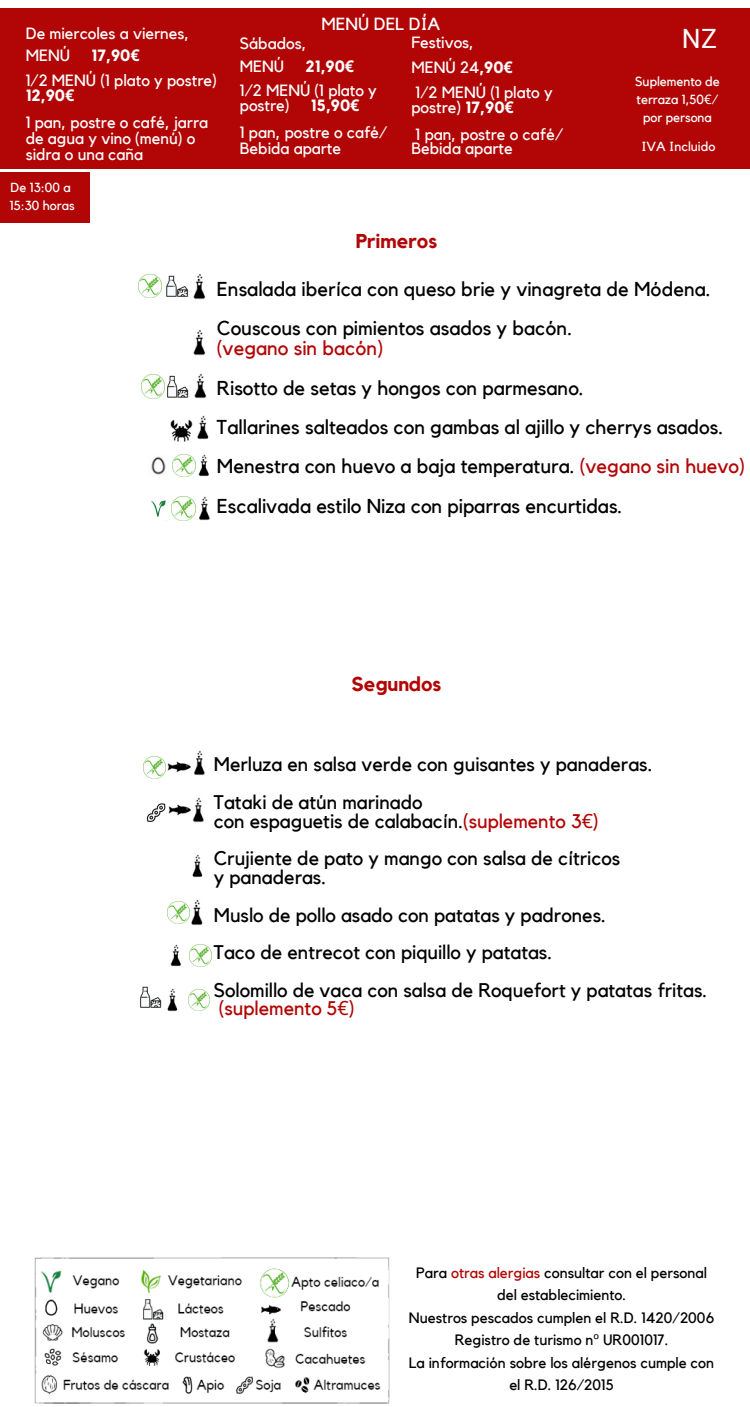
<style>
.page{position:relative;width:750px;height:1407px;background:#fff}
.page>*{position:absolute;margin:0;border:0;box-sizing:border-box;transform-origin:0 0}
.t1{font:26.62px "Roboto";color:#fff}
.t2{font:20px "Kollektif";color:#000}
.t3{font:20px "Kollektif";color:#b20606}
.t4{font:700 20px "Kollektif";color:#b20606}
.t5{font:19.62px "Kollektif";color:#000}
.t6{font:19.62px "Kollektif";color:#b20606}
.t7{font:17.5px "Kollektif";color:#fff}
.t8{font:16.25px/15px "Kollektif";color:#fff}
.t9{font:700 16.25px "Kollektif";color:#fff}
.t10{font:15px/22.5px "Kollektif";color:#000;text-align:center}
.t11{font:13.12px/17.8px "Kollektif";color:#fff;text-align:center}
.s1{font-family:"Noto Sans"}
.s2{font-weight:700}
.s3{font-family:"Noto Sans";font-weight:700}
.s4{color:#b20606}
.s5{font-family:"Noto Sans";color:#b20606}
</style>
<div class="page">
<div style="left:0;top:9px;width:750px;height:160px;background:#b20606"></div>
<div style="left:0;top:172px;width:89px;height:51px;background:#b20606"></div>
<img style="left:170px;top:944px;width:12px;height:22px">
<img style="left:190px;top:944px;width:21px;height:22px">
<img style="left:167px;top:988px;width:11px;height:23px">
<img style="left:188px;top:989px;width:22px;height:21px">
<img style="left:189px;top:899px;width:14px;height:26px">
<img style="left:194px;top:750px;width:11px;height:25px">
<img style="left:168px;top:761px;width:23px;height:12px">
<img style="left:143px;top:756px;width:23px;height:22px">
<img style="left:34px;top:1257px;width:356px;height:147px">
<img style="left:194px;top:373px;width:13px;height:26px">
<img style="left:167px;top:375px;width:22px;height:23px">
<img style="left:151px;top:500px;width:15px;height:17px">
<img style="left:195px;top:497px;width:15px;height:23px">
<img style="left:172px;top:497px;width:23px;height:23px">
<img style="left:193px;top:329px;width:13px;height:26px">
<img style="left:197px;top:415px;width:12px;height:25px">
<img style="left:195px;top:454px;width:15px;height:23px">
<img style="left:192px;top:854px;width:11px;height:23px">
<img style="left:173px;top:454px;width:22px;height:23px">
<img style="left:168px;top:901px;width:21px;height:22px">
<img style="left:140px;top:986px;width:22px;height:22px">
<img style="left:193px;top:797px;width:11px;height:25px">
<img style="left:168px;top:804px;width:23px;height:12px">
<img style="left:193px;top:273px;width:13px;height:26px">
<img style="left:166px;top:275px;width:23px;height:22px">
<img style="left:151px;top:456px;width:15px;height:19px">
<img style="left:170px;top:420px;width:23px;height:22px">
<img style="left:146px;top:803px;width:20px;height:19px">
<img style="left:138px;top:274px;width:24px;height:24px">
<img style="left:141px;top:375px;width:24px;height:23px">
<p class="t8" style="left:26px;top:26px;width:165px">De miercoles a viernes,</p>
<p class="t8" style="left:26px;top:49px;width:46px">MENÚ</p>
<p class="t9" style="left:91px;top:48px;width:50px">17,90<span class="s1">€</span></p>
<p class="t8" style="left:26px;top:73px;width:193px">1/2 MENÚ (1 plato y postre)<br><span class="s2">12,90</span><span class="s3">€</span></p>
<p class="t8" style="left:26px;top:115px;width:184px;line-height:16px">1 pan, postre o café, jarra de agua y vino (menú) o sidra o una caña</p>
<p class="t11" style="left:11px;top:179px;width:62px">De 13:00 a</p>
<p class="t11" style="left:10px;top:197px;width:66px">15:30 horas</p>
<p class="t7" style="left:321px;top:16px;width:120px">MENÚ DEL DÍA</p>
<p class="t8" style="left:240px;top:37px;width:68px">Sábados,</p>
<p class="t8" style="left:240px;top:59px;width:46px">MENÚ</p>
<p class="t9" style="left:306px;top:59px;width:50px">21,90<span class="s1">€</span></p>
<p class="t8" style="left:240px;top:84px;width:139px">1/2 MENÚ (1 plato y postre)</p>
<p class="t9" style="left:311px;top:98px;width:50px">15,90<span class="s1">€</span></p>
<p class="t8" style="left:240px;top:125px;width:149px;line-height:16px">1 pan, postre o café/<br>Bebida aparte</p>
<p class="t8" style="left:411px;top:36px;width:64px">Festivos,</p>
<p class="t8" style="left:411px;top:60px;width:103px">MENÚ 24<span class="s2">,90</span><span class="s3">€</span></p>
<p class="t8" style="left:411px;top:86px;width:143px">1/2 MENÚ (1 plato y postre) <span class="s2">17,90</span><span class="s3">€</span></p>
<p class="t8" style="left:411px;top:128px;width:153px;line-height:14px">1 pan, postre o café/<br>Bebida aparte</p>
<p class="t4" style="left:356px;top:232px;width:83px">Primeros</p>
<p class="t1" style="left:682px;top:24px;width:37px">NZ</p>
<p class="t11" style="left:635px;top:73px;width:86px">Suplemento de terraza 1,50<span class="s1">€</span>/ por persona</p>
<p class="t11" style="left:641px;top:138px;width:75px">IVA Incluido</p>
<p class="t2" style="left:217px;top:280px;width:495px">Ensalada iberíca con queso brie y vinagreta de Módena.</p>
<p class="t2" style="left:217px;top:319px;width:357px">Couscous con pimientos asados y bacón.</p>
<p class="t3" style="left:217px;top:339px;width:168px">(vegano sin bacón)</p>
<p class="t2" style="left:217px;top:378px;width:368px">Risotto de setas y hongos con parmesano.</p>
<p class="t2" style="left:217px;top:418px;width:508px">Tallarines salteados con gambas al ajillo y cherrys asados.</p>
<p class="t2" style="left:217px;top:457px;width:530px">Menestra con huevo a baja temperatura. <span class="s4">(vegano sin huevo)</span></p>
<p class="t2" style="left:217px;top:496px;width:407px">Escalivada estilo Niza con piparras encurtidas.</p>
<p class="t4" style="left:352px;top:675px;width:91px">Segundos</p>
<p class="t5" style="left:214px;top:755px;width:440px">Merluza en salsa verde con guisantes y panaderas.</p>
<p class="t5" style="left:214px;top:793px;width:210px">Tataki de atún marinado</p>
<p class="t5" style="left:214px;top:811px;width:387px">con espaguetis de calabacín.<span class="s4">(suplemento 3</span><span class="s5">€</span><span class="s4">)</span></p>
<p class="t5" style="left:214px;top:849px;width:408px">Crujiente de pato y mango con salsa de cítricos</p>
<p class="t5" style="left:214px;top:868px;width:114px">y panaderas.</p>
<p class="t5" style="left:214px;top:905px;width:394px">Muslo de pollo asado con patatas y padrones.</p>
<p class="t5" style="left:214px;top:943px;width:340px">Taco de entrecot con piquillo y patatas.</p>
<p class="t5" style="left:214px;top:980px;width:495px">Solomillo de vaca con salsa de Roquefort y patatas fritas.</p>
<p class="t6" style="left:219px;top:999px;width:137px">(suplemento 5<span class="s1">€</span>)</p>
<p class="t10" style="left:416px;top:1261px;width:292px">Para <span class="s4">otras alergias</span> consultar con el personal del establecimiento.</p>
<p class="t10" style="left:409px;top:1306px;width:307px">Nuestros pescados cumplen el R.D. 1420/2006<br>Registro de turismo n<span class="s1">º</span> UR001017.</p>
<p class="t10" style="left:409px;top:1351px;width:307px">La información sobre los alérgenos cumple con el R.D. 126/2015</p>
</div>
